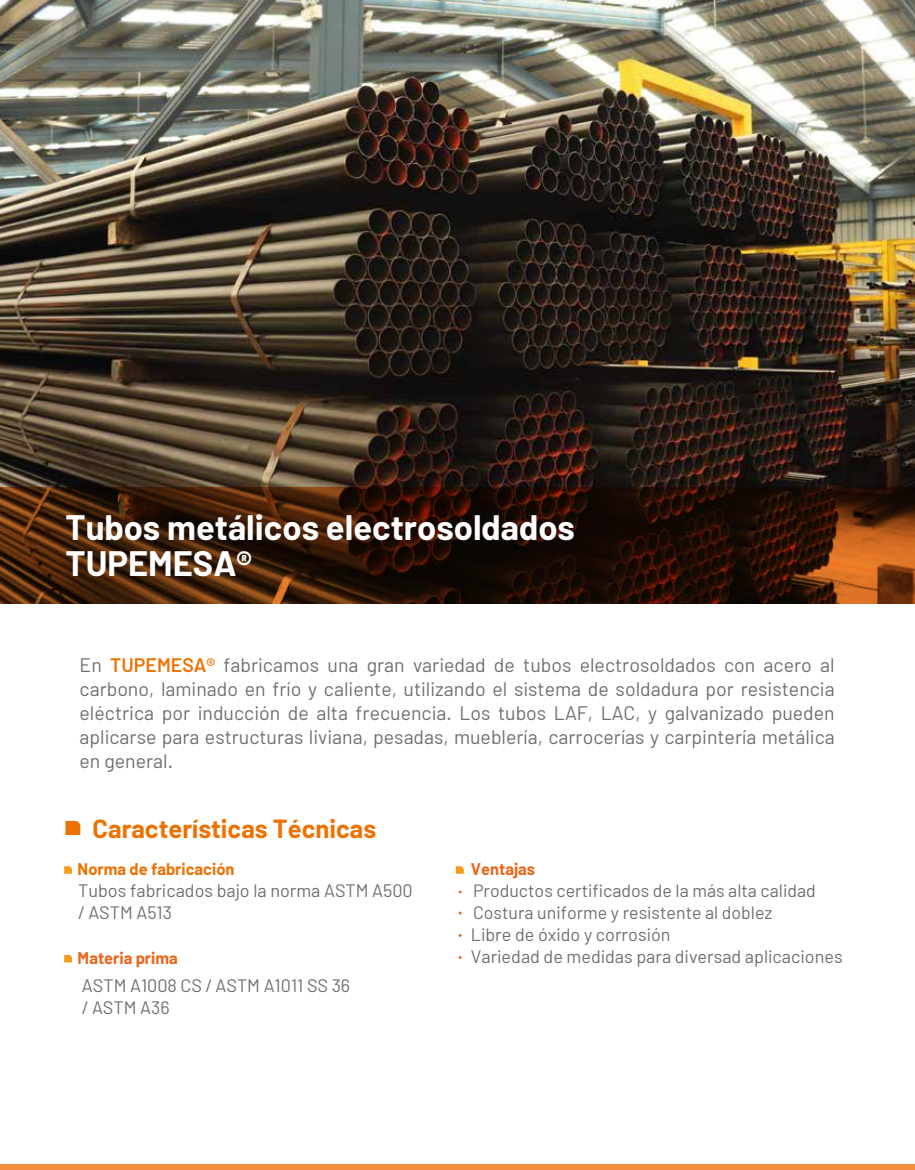
<style>
.page{position:relative;width:915px;height:1170px;background:#fff}
.page>*{position:absolute;margin:0;border:0;box-sizing:border-box;transform-origin:0 0}
.t1{font:700 34.5px/36px "Barlow";color:#fff}
.t2{font:700 25.5px "Barlow";color:#ee7203}
.t3{font:19.5px/24px "Barlow";color:#706f6f;text-align:justify}
.t4{font:18px/21.6px "Barlow";color:#706f6f}
.t5{font:17.7px/21.9px "Barlow";color:#706f6f}
.t6{font:700 16.5px "Barlow";color:#eb651a}
.t7{font:700 16.5px "Barlow";color:#ee7203}
.s1{font-weight:600;color:#ee7203}
</style>
<div class="page">
<img style="left:0;top:0;width:914px;height:487px">
<div style="left:0;top:1163px;width:914px;height:6px;background:#f2903d"></div>
<svg style="left:64px;top:866px;width:8px;height:7px"></svg>
<svg style="left:64px;top:954px;width:8px;height:8px"></svg>
<svg style="left:455px;top:866px;width:8px;height:7px"></svg>
<svg style="left:65px;top:820px;width:15px;height:15px"></svg>
<svg style="left:0;top:487px;width:914px;height:117px;background:#381a08"></svg>
<h1 class="t1" style="left:65px;top:509px;width:511px">Tubos metálicos electrosoldados<br>TUPEMESA®</h1>
<p class="t3" style="left:79px;top:652px;width:756px">En <span class="s1">TUPEMESA®</span> fabricamos una gran variedad de tubos electrosoldados con acero al carbono, laminado en frío y caliente, utilizando el sistema de soldadura por resistencia eléctrica por inducción de alta frecuencia. Los tubos LAF, LAC, y galvanizado pueden aplicarse para estructuras liviana, pesadas, mueblería, carrocerías y carpintería metálica en general.</p>
<h2 class="t2" style="left:93px;top:812px;width:285px">Características Técnicas</h2>
<p class="t7" style="left:78px;top:859px;width:158px">Norma de fabricación</p>
<p class="t4" style="left:78px;top:879px;width:336px">Tubos fabricados bajo la norma ASTM A500 / ASTM A513</p>
<p class="t6" style="left:78px;top:947px;width:102px">Materia prima</p>
<p class="t4" style="left:82px;top:974px;width:270px">ASTM A1008 CS / ASTM A1011 SS 36 / ASTM A36</p>
<p class="t6" style="left:470px;top:859px;width:66px">Ventajas</p>
<p class="t5" style="left:473px;top:879px;width:344px">Productos certificados de la más alta calidad<br>Costura uniforme y resistente al doblez</p>
<p class="t4" style="left:470px;top:923px;width:373px">Libre de óxido y corrosión<br>Variedad de medidas para diversad aplicaciones</p>
</div>
